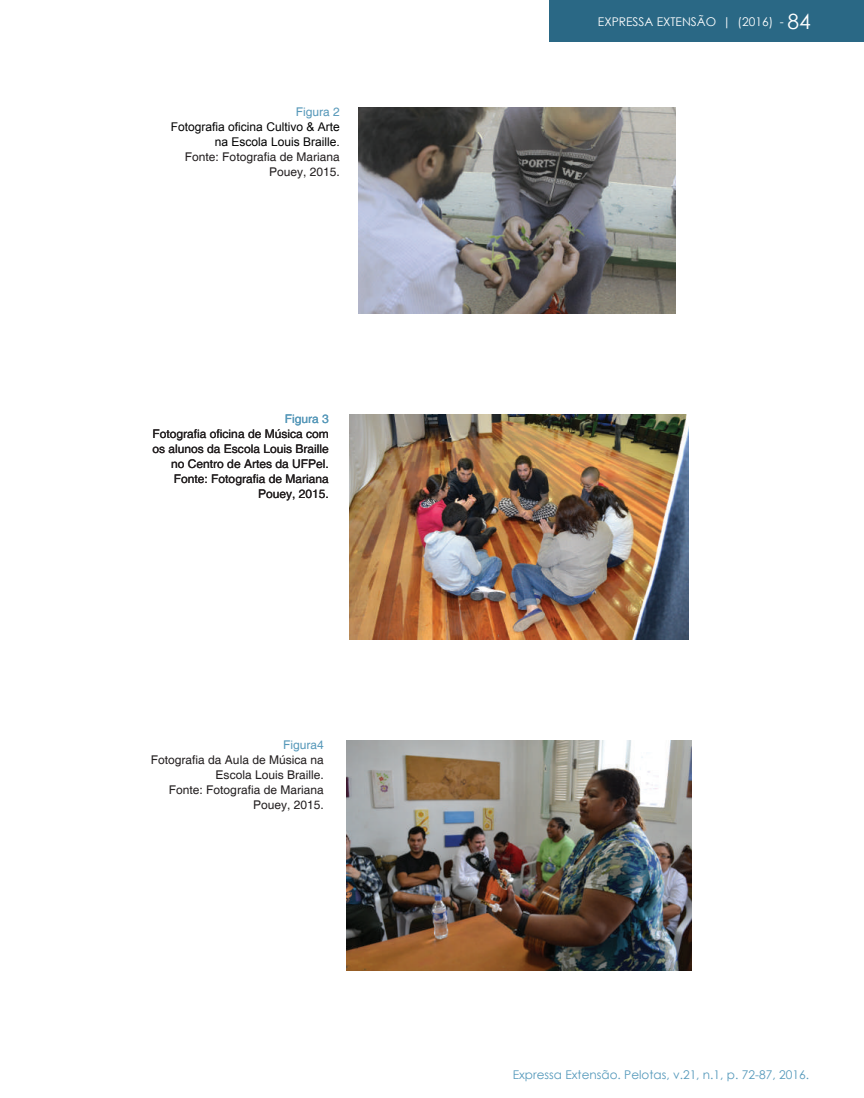
<style>
.page{position:relative;width:864px;height:1098px;background:#fff}
.page>*{position:absolute;margin:0;border:0;box-sizing:border-box;transform-origin:0 0}
.t1{font:12px/15px "Helvetica";color:#231f20;text-align:right}
.t2{font:12px/15px "Arial";color:#000001;text-align:right}
.t3{font:12px "Century Gothic";color:#59b}
.t4{font:12px "Century Gothic";color:#fff}
.t5{font:12px "Helvetica";color:#5698b9}
.s1{font-size:21px}
</style>
<div class="page">
<div style="left:549px;top:0;width:314px;height:41px;background:#2a6885"></div>
<img style="left:358px;top:107px;width:317px;height:206px">
<img style="left:349px;top:414px;width:339px;height:225px">
<img style="left:346px;top:740px;width:345px;height:230px">
<p class="t5" style="left:295px;top:105px;width:46px">Figura 2</p>
<p class="t2" style="left:171px;top:119px;width:170px">Fotografia oficina Cultivo &amp; Arte na Escola Louis Braille.</p>
<p class="t1" style="left:185px;top:150px;width:156px">Fonte: Fotografia de Mariana<br>Pouey, 2015.</p>
<p class="t5" style="left:284px;top:411px;width:46px">Figura 3</p>
<p class="t1" style="left:152px;top:426px;width:178px">Fotografia oficina de Música com os alunos da Escola Louis Braille no Centro de Artes da UFPel.<br>Fonte: Fotografia de Mariana<br>Pouey, 2015.</p>
<p class="t5" style="left:283px;top:737px;width:42px">Figura4</p>
<p class="t1" style="left:151px;top:752px;width:174px">Fotografia da Aula de Música na<br>Escola Louis Braille.<br>Fonte: Fotografia de Mariana<br>Pouey, 2015.</p>
<p class="t4" style="left:597px;top:13px;width:214px">EXPRESSA EXTENSÃO | (2016) - <span class="s1">84</span></p>
<p class="t3" style="left:512px;top:1065px;width:297px">Expressa Extensão. Pelotas, v.21, n.1, p. 72-87, 2016.</p>
</div>
